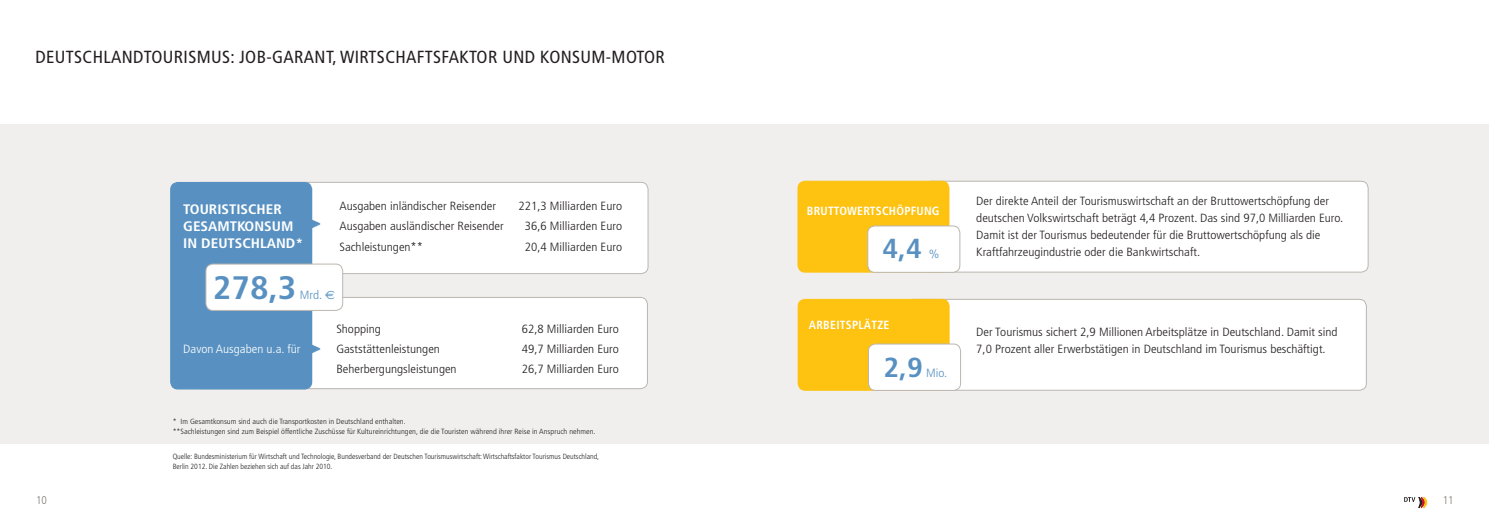
<style>
.page{position:relative;width:1489px;height:525px;background:#fff}
.page>*{position:absolute;margin:0;border:0;box-sizing:border-box;transform-origin:0 0}
.t1{font:700 condensed 32.5px "Frutiger";color:#5891c1;scale:1.1 1}
.t2{font:700 condensed 27.5px "Frutiger";color:#5891c1;scale:1.1 1}
.t3{font:condensed 20px "Frutiger";color:#5891c1}
.t4{font:condensed 17.5px "Frutiger";letter-spacing:.02em;color:#231f20}
.t5{font:700 condensed 13.75px/16.9px "Frutiger";color:#fff;scale:1.1 1}
.t6{font:300 condensed 11.88px/16.9px "Frutiger";color:#231f20;scale:1.1 1}
.t7{font:700 condensed 11.88px "Frutiger";letter-spacing:.02em;color:#fff}
.t8{font:300 condensed 11.88px "Frutiger";color:#fff;scale:1.1 1}
.t9{font:300 condensed 11.88px "Frutiger";color:#5891c1;scale:1.1 1}
.t10{font:300 condensed 11.25px "Frutiger";color:#81786f}
.t11{font:300 condensed 7.5px/10px "Frutiger";color:#231f20;scale:1.1 1}
.t12{font:300 condensed 7.5px/10px "Frutiger";color:#231f20}
.s1{font-family:"Euro Sans";font-weight:400;font-stretch:normal}
</style>
<div class="page">
<svg style="left:1404px;top:497px;width:22px;height:10px"></svg>
<div style="left:0;top:125px;width:1488px;height:319px;background:#f0efee"></div>
<div style="left:193px;top:297px;width:454px;height:91px;background:#fff;border-radius:7px"></div>
<div style="left:193px;top:297px;width:454px;height:92px;border:1px solid #bcb6b0;border-radius:7px"></div>
<div style="left:193px;top:182px;width:455px;height:91px;background:#fff;border-radius:7px"></div>
<div style="left:193px;top:182px;width:455px;height:92px;border:1px solid #bcb6b0;border-radius:7px"></div>
<div style="left:171px;top:182px;width:140px;height:206px;background:#5891c1;border-radius:7px"></div>
<div style="left:170px;top:182px;width:142px;height:207px;border:1px solid #5891c1;border-radius:7px"></div>
<div style="left:206px;top:264px;width:137px;height:46px;background:#fff;border-radius:7px"></div>
<div style="left:206px;top:263px;width:137px;height:47px;border:1px solid #bcb6b0;border-radius:7px"></div>
<svg style="left:311px;top:220px;width:8px;height:8px"></svg>
<svg style="left:311px;top:345px;width:8px;height:8px"></svg>
<div style="left:924px;top:181px;width:443px;height:91px;background:#fff;border-radius:7px"></div>
<div style="left:924px;top:181px;width:444px;height:91px;border:1px solid #bcb6b0;border-radius:7px"></div>
<div style="left:906px;top:299px;width:460px;height:91px;background:#fff;border-radius:7px"></div>
<div style="left:906px;top:299px;width:460px;height:91px;border:1px solid #bcb6b0;border-radius:7px"></div>
<div style="left:798px;top:181px;width:150px;height:91px;background:#fec210;border-radius:7px"></div>
<div style="left:797px;top:181px;width:152px;height:91px;border:1px solid #fec210;border-radius:7px"></div>
<div style="left:798px;top:299px;width:151px;height:91px;background:#fec210;border-radius:7px"></div>
<div style="left:797px;top:299px;width:152px;height:91px;border:1px solid #fec210;border-radius:7px"></div>
<div style="left:867px;top:226px;width:92px;height:46px;background:#fff;border-radius:7px"></div>
<div style="left:867px;top:225px;width:93px;height:47px;border:1px solid #bcb6b0;border-radius:7px"></div>
<div style="left:868px;top:344px;width:92px;height:46px;background:#fff;border-radius:7px"></div>
<div style="left:868px;top:343px;width:92px;height:47px;border:1px solid #bcb6b0;border-radius:7px"></div>
<h3 class="t4" style="left:35px;top:46px;width:631px">DEUTSCHLANDTOURISMUS: JOB-GARANT, WIRTSCHAFTSFAKTOR UND KONSUM-MOTOR</h3>
<p class="t6" style="left:339px;top:198px;width:144px">Ausgaben inländischer Reisender</p>
<p class="t6" style="left:518px;top:198px;width:96px">221,3 Milliarden Euro</p>
<p class="t6" style="left:339px;top:218px;width:151px">Ausgaben ausländischer Reisender</p>
<p class="t6" style="left:525px;top:218px;width:90px">36,6 Milliarden Euro</p>
<p class="t6" style="left:339px;top:238px;width:78px">Sachleistungen**</p>
<p class="t6" style="left:525px;top:238px;width:90px">20,4 Milliarden Euro</p>
<p class="t5" style="left:183px;top:201px;width:110px">TOURISTISCHER<br>GESAMTKONSUM<br>IN DEUTSCHLAND*</p>
<h1 class="t1" style="left:213px;top:268px;width:78px">278,3</h1>
<h3 class="t3" style="left:309px;top:210px;width:13px">&gt;</h3>
<p class="t9" style="left:300px;top:288px;width:33px">Mrd. <span class="s1">E</span></p>
<p class="t8" style="left:183px;top:341px;width:108px">Davon Ausgaben u.a. für</p>
<h3 class="t3" style="left:309px;top:335px;width:13px">&gt;</h3>
<p class="t6" style="left:336px;top:321px;width:42px">Shopping</p>
<p class="t6" style="left:522px;top:321px;width:90px">62,8 Milliarden Euro</p>
<p class="t6" style="left:336px;top:341px;width:96px">Gaststättenleistungen</p>
<p class="t6" style="left:522px;top:341px;width:90px">49,7 Milliarden Euro</p>
<p class="t6" style="left:336px;top:361px;width:111px">Beherbergungsleistungen</p>
<p class="t6" style="left:522px;top:361px;width:90px">26,7 Milliarden Euro</p>
<p class="t11" style="left:173px;top:416px;width:386px">* Im Gesamtkonsum sind auch die Transportkosten in Deutschland enthalten.<br>**Sachleistungen sind zum Beispiel öffentliche Zuschüsse für Kultureinrichtungen, die die Touristen während ihrer Reise in Anspruch nehmen.</p>
<p class="t12" style="left:173px;top:451px;width:428px">Quelle: Bundesministerium für Wirtschaft und Technologie, Bundesverband der Deutschen Tourismuswirtschaft: Wirtschaftsfaktor Tourismus Deutschland,<br>Berlin 2012. Die Zahlen beziehen sich auf das Jahr 2010.</p>
<p class="t7" style="left:807px;top:204px;width:134px">BRUTTOWERTSCHÖPFUNG</p>
<h2 class="t2" style="left:882px;top:232px;width:37px">4,4</h2>
<p class="t9" style="left:928px;top:247px;width:11px">%</p>
<p class="t7" style="left:809px;top:318px;width:82px">ARBEITSPLÄTZE</p>
<h2 class="t2" style="left:883px;top:351px;width:37px">2,9</h2>
<p class="t9" style="left:926px;top:366px;width:21px">Mio.</p>
<p class="t6" style="left:976px;top:193px;width:335px">Der direkte Anteil der Tourismuswirtschaft an der Bruttowertschöpfung der deutschen Volkswirtschaft beträgt 4,4 Prozent. Das sind 97,0 Milliarden Euro.<br>Damit ist der Tourismus bedeutender für die Bruttowertschöpfung als die Kraftfahrzeugindustrie oder die Bankwirtschaft.</p>
<p class="t6" style="left:976px;top:324px;width:330px">Der Tourismus sichert 2,9 Millionen Arbeitsplätze in Deutschland. Damit sind<br>7,0 Prozent aller Erwerbstätigen in Deutschland im Tourismus beschäftigt.</p>
<p class="t10" style="left:36px;top:493px;width:12px">10</p>
<p class="t10" style="left:1442px;top:493px;width:12px">11</p>
</div>
